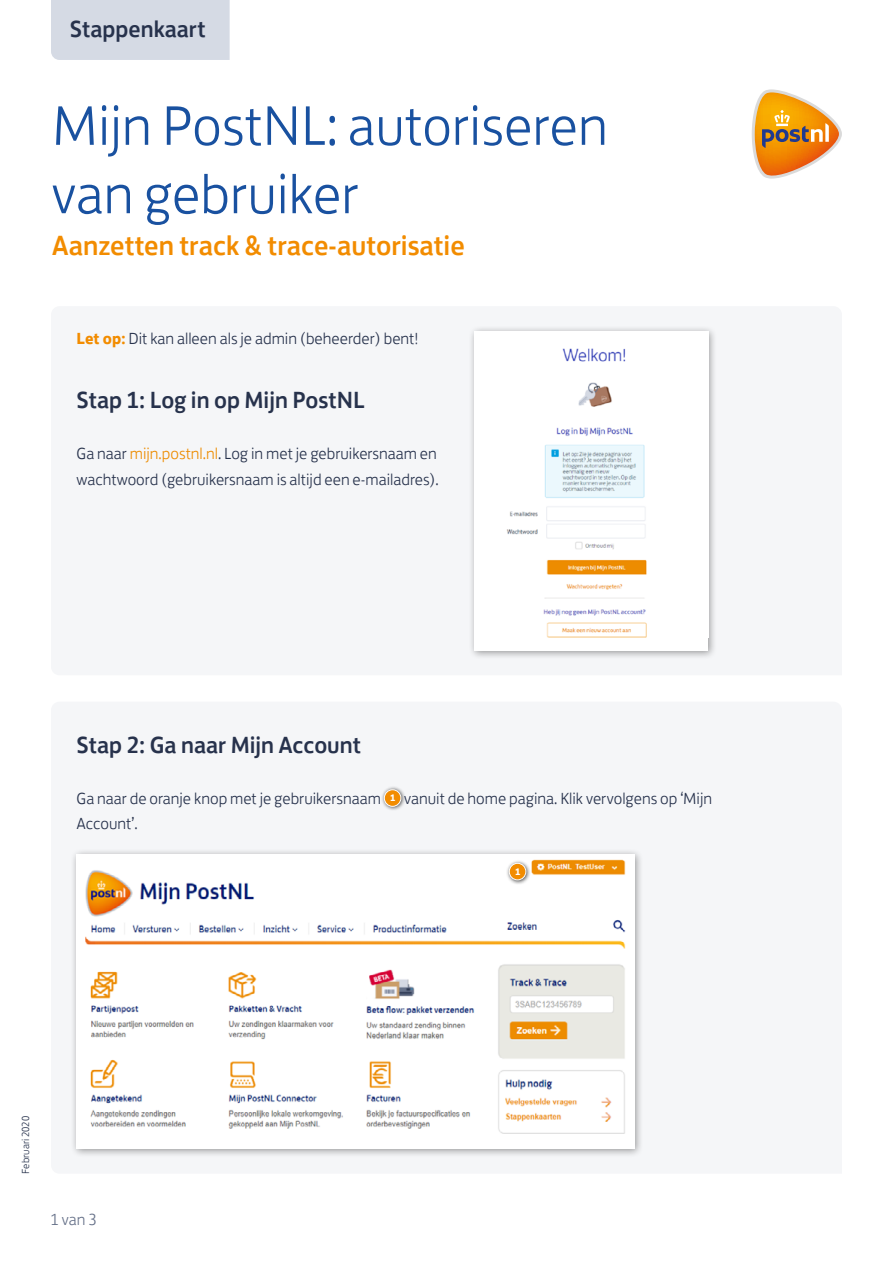
<style>
.page{position:relative;width:893px;height:1263px;background:#fff}
.page>*{position:absolute;margin:0;border:0;box-sizing:border-box;transform-origin:0 0}
.t1{font:300 57px/68.4px "Post NL";color:#1951a0}
.t2{font:500 28.5px "Post NL";color:#f28c00}
.t3{font:500 24px "Post NL";color:#27324c}
.t4{font:300 16.5px/25.5px "Post NL";color:#27324c}
.t5{font:300 16.5px "Post NL";color:#667189}
.t6{font:300 10.5px "Post NL";color:#27324c}
.t7{font:700 9.75px "Post NL";color:#fff}
.s1{font-weight:700;color:#f28c00}
.s2{color:#ed8c00}
.s3{font-weight:700;font-size:9.75px;color:#fff}
</style>
<div class="page">
<div style="left:469px;top:326px;width:249px;height:334px;background:#000;opacity:.4"></div>
<div style="left:475px;top:332px;width:233px;height:319px;background:#fff"></div>
<img style="left:506px;top:348px;width:141px;height:290px">
<div style="left:70px;top:849px;width:573px;height:309px;background:#000;opacity:.4"></div>
<img style="left:77px;top:855px;width:557px;height:293px">
<div style="left:380px;top:785px;width:26px;height:26px;background:#000;opacity:.75"></div>
<div style="left:384px;top:790px;width:17px;height:16px;background:#f28c00;border-radius:50%"></div>
<div style="left:384px;top:789px;width:17px;height:18px;border:1px solid #fff;border-radius:50%"></div>
<div style="left:51px;top:0;width:179px;height:60px;background:#d5dae4"></div>
<svg style="left:752px;top:89px;width:90px;height:90px"></svg>
<div style="left:505px;top:859px;width:26px;height:25px;background:#000;opacity:.75"></div>
<div style="left:509px;top:863px;width:17px;height:17px;background:#f28c00;border-radius:50%"></div>
<div style="left:509px;top:863px;width:17px;height:17px;border:1px solid #fff;border-radius:50%"></div>
<h3 class="t3" style="left:70px;top:9px;width:137px">Stappenkaart</h3>
<h1 class="t1" style="left:52px;top:86px;width:558px">Mijn PostNL: autoriseren van gebruiker</h1>
<h2 class="t2" style="left:52px;top:222px;width:415px">Aanzetten track &amp; trace-autorisatie</h2>
<p class="t4" style="left:77px;top:324px;width:343px"><span class="s1">Let op:</span> Dit kan alleen als je admin (beheerder) bent!</p>
<h3 class="t3" style="left:77px;top:381px;width:290px">Stap 1: Log in op Mijn PostNL</h3>
<p class="t4" style="left:77px;top:439px;width:364px">Ga naar <span class="s2">mijn.postnl.nl</span>. Log in met je gebruikersnaam en wachtwoord (gebruikersnaam is altijd een e-mailadres).</p>
<h3 class="t3" style="left:77px;top:725px;width:286px">Stap 2: Ga naar Mijn Account</h3>
<p class="t4" style="left:77px;top:784px;width:637px">Ga naar de oranje knop met je gebruikersnaam <span class="s3">1</span> vanuit de home pagina. Klik vervolgens op ‘Mijn<br>Account’.</p>
<p class="t7" style="left:515px;top:863px;width:7px">1</p>
<p class="t6" style="left:17px;top:1174px;width:59px;rotate:-90deg">Februari 2020</p>
<p class="t5" style="left:51px;top:1206px;width:48px">1 van 3</p>
</div>
